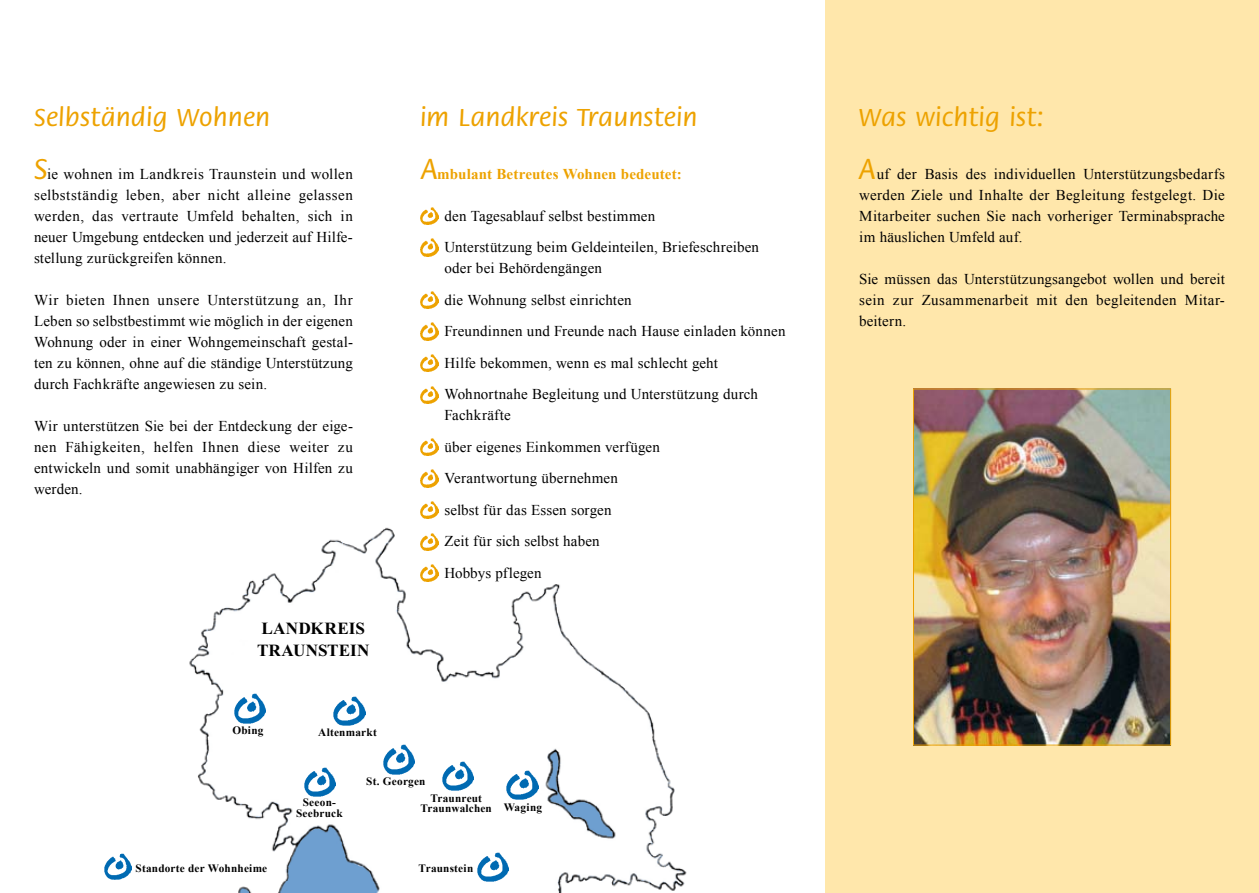
<style>
.page{position:relative;width:1259px;height:893px;background:#fff}
.page>*{position:absolute;margin:0;border:0;box-sizing:border-box;transform-origin:0 0}
.t1{font:500 31.5px "Flora";color:#eda200}
.t2{font:500 27px "Flora";letter-spacing:.005em;color:#eda200}
.t3{font:700 17.1px/21.9px "Times New Roman";letter-spacing:.01em;color:#000}
.t4{font:15px/21px "Times New Roman";letter-spacing:.01em;color:#000;text-align:justify}
.t5{font:700 15px "Times New Roman";letter-spacing:.01em;color:#eda200}
.t6{font:700 11.25px/10.5px "Times New Roman";letter-spacing:.02em;color:#000;text-align:center}
</style>
<div class="page">
<img style="left:189px;top:527px;width:498px;height:366px">
<div style="left:825px;top:0;width:434px;height:893px;background:#ffe7ab"></div>
<img style="left:915px;top:391px;width:254px;height:352px">
<div style="left:913px;top:389px;width:258px;height:356px;border:1px solid #eda200"></div>
<img style="left:234px;top:694px;width:32px;height:29px">
<img style="left:334px;top:696px;width:31px;height:30px">
<img style="left:304px;top:767px;width:31px;height:30px">
<img style="left:383px;top:745px;width:32px;height:29px">
<img style="left:507px;top:770px;width:31px;height:29px">
<img style="left:442px;top:761px;width:31px;height:29px">
<img style="left:477px;top:852px;width:31px;height:30px">
<img style="left:104px;top:853px;width:28px;height:26px">
<img style="left:420px;top:207px;width:18px;height:18px">
<img style="left:420px;top:239px;width:18px;height:17px">
<img style="left:420px;top:291px;width:18px;height:18px">
<img style="left:420px;top:323px;width:18px;height:17px">
<img style="left:420px;top:355px;width:18px;height:17px">
<img style="left:420px;top:386px;width:18px;height:18px">
<img style="left:420px;top:438px;width:18px;height:18px">
<img style="left:420px;top:470px;width:18px;height:17px">
<img style="left:420px;top:502px;width:18px;height:17px">
<img style="left:420px;top:533px;width:18px;height:17px">
<img style="left:420px;top:564px;width:18px;height:18px">
<h2 class="t2" style="left:34px;top:104px;width:238px">Selbständig Wohnen</h2>
<p class="t4" style="left:34px;top:163px;width:320px;text-indent:13px">ie wohnen im Landkreis Traunstein und wollen selbstständig leben, aber nicht alleine gelassen werden, das vertraute Umfeld behalten, sich in neuer Umgebung entdecken und jederzeit auf Hilfe&shy;stellung zurückgreifen können.</p>
<p class="t4" style="left:34px;top:289px;width:320px">Wir bieten Ihnen unsere Unterstützung an, Ihr Leben so selbstbestimmt wie möglich in der eigenen Wohnung oder in einer Wohngemeinschaft gestal&shy;ten zu können, ohne auf die ständige Unterstützung durch Fachkräfte angewiesen zu sein.</p>
<p class="t4" style="left:34px;top:415px;width:320px">Wir unterstützen Sie bei der Entdeckung der eige&shy;nen Fähigkeiten, helfen Ihnen diese weiter zu entwickeln und somit unabhängiger von Hilfen zu werden.</p>
<h2 class="t2" style="left:420px;top:104px;width:279px">im Landkreis Traunstein</h2>
<h2 class="t2" style="left:859px;top:104px;width:186px">Was wichtig ist:</h2>
<p class="t4" style="left:859px;top:163px;width:367px;text-indent:18px">uf der Basis des individuellen Unterstützungsbedarfs werden Ziele und Inhalte der Begleitung festgelegt. Die Mitarbeiter suchen Sie nach vorheriger Terminabsprache im häuslichen Umfeld auf.</p>
<p class="t4" style="left:859px;top:268px;width:367px">Sie müssen das Unterstützungsangebot wollen und bereit sein zur Zusammenarbeit mit den begleitenden Mitar&shy;beitern.</p>
<h1 class="t1" style="left:34px;top:152px;width:15px">S</h1>
<h1 class="t1" style="left:420px;top:152px;width:19px">A</h1>
<h1 class="t1" style="left:858px;top:152px;width:19px">A</h1>
<p class="t5" style="left:437px;top:163px;width:246px">mbulant Betreutes Wohnen bedeutet:</p>
<p class="t4" style="left:444px;top:200px;width:316px;line-height:31.5px">den Tagesablauf selbst bestimmen<br>Unterstützung beim Geldeinteilen, Briefeschreiben</p>
<p class="t4" style="left:444px;top:252px;width:342px;line-height:31.5px;text-align:left">oder bei Behördengängen<br>die Wohnung selbst einrichten<br>Freundinnen und Freunde nach Hause einladen können Hilfe bekommen, wenn es mal schlecht geht Wohnortnahe Begleitung und Unterstützung durch</p>
<p class="t4" style="left:444px;top:399px;width:217px;line-height:31.5px;text-align:left">Fachkräfte<br>über eigenes Einkommen verfügen<br>Verantwortung übernehmen<br>selbst für das Essen sorgen<br>Zeit für sich selbst haben<br>Hobbys pflegen</p>
<p class="t3" style="left:257px;top:618px;width:114px">LANDKREIS<br>TRAUNSTEIN</p>
<p class="t6" style="left:232px;top:725px;width:32px">Obing</p>
<p class="t6" style="left:318px;top:727px;width:60px">Altenmarkt</p>
<p class="t6" style="left:136px;top:862px;width:133px">Standorte der Wohnheime</p>
<p class="t6" style="left:296px;top:797px;width:48px">Seeon-<br>Seebruck</p>
<p class="t6" style="left:366px;top:775px;width:61px">St. Georgen</p>
<p class="t6" style="left:420px;top:793px;width:123px;line-height:9.4px;text-align:left;text-indent:10px">Traunreut<br>Traunwalchen Waging</p>
<p class="t6" style="left:419px;top:862px;width:56px">Traunstein</p>
</div>
